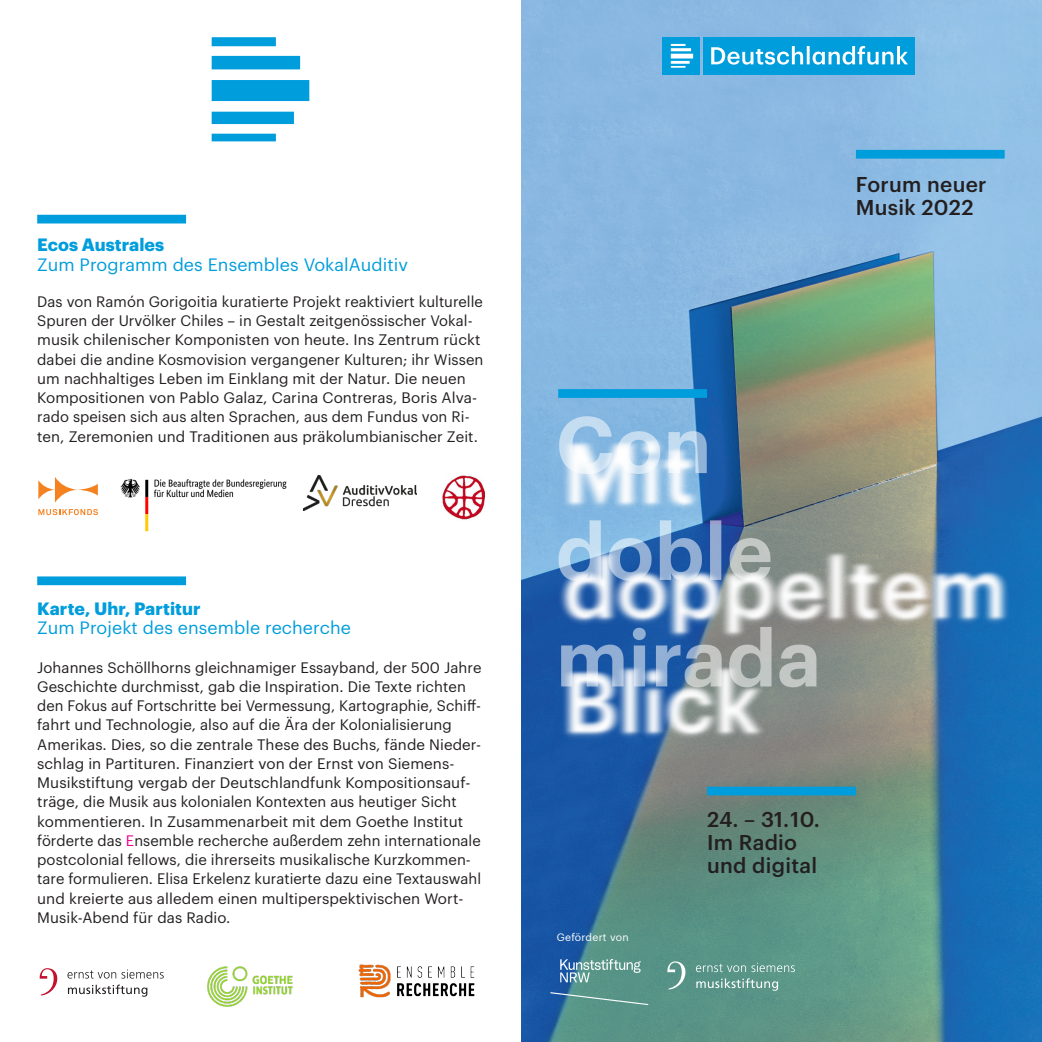
<style>
.page{position:relative;width:1042px;height:1042px;background:#fff}
.page>*{position:absolute;margin:0;border:0;box-sizing:border-box;transform-origin:0 0}
.t1{font:500 21px/23.1px "Graphik";letter-spacing:.015em;color:#231f20}
.Fließtext_8_5pt{font:17.5px/19.2px "Graphik";letter-spacing:.005em;color:#009ddc}
.Fließtext_8_5pt-2{font:700 17.5px "Graphik";letter-spacing:.005em;color:#009ddc}
.t2{font:14.88px/19.2px "Graphik";letter-spacing:.005em;color:#231f20}
.t3{font:10.5px "Graphik";letter-spacing:.025em;color:#fff}
.s1{font-weight:700}
.s2{color:#ed028c}
</style>
<div class="page">
<img style="left:521px;top:0;width:521px;height:1042px">
<div style="left:856px;top:150px;width:148px;height:9px;background:#009ddc"></div>
<div style="left:707px;top:787px;width:149px;height:8px;background:#009ddc"></div>
<svg style="left:212px;top:37px;width:97px;height:104px"></svg>
<img style="left:546px;top:363px;width:464px;height:31px">
<img style="left:521px;top:394px;width:521px;height:358px">
<svg style="left:550px;top:992px;width:98px;height:13px"></svg>
<svg style="left:560px;top:959px;width:81px;height:23px;background:#72a2a4"></svg>
<svg style="left:667px;top:961px;width:18px;height:28px"></svg>
<svg style="left:696px;top:963px;width:99px;height:9px"></svg>
<svg style="left:696px;top:978px;width:82px;height:13px"></svg>
<div style="left:37px;top:576px;width:149px;height:9px;background:#009ddc"></div>
<div style="left:37px;top:215px;width:149px;height:8px;background:#009ddc"></div>
<img style="left:120px;top:479px;width:184px;height:53px">
<svg style="left:40px;top:968px;width:17px;height:27px"></svg>
<svg style="left:67px;top:969px;width:97px;height:9px"></svg>
<svg style="left:68px;top:984px;width:79px;height:12px"></svg>
<svg style="left:38px;top:477px;width:60px;height:25px"></svg>
<svg style="left:38px;top:509px;width:60px;height:6px"></svg>
<img style="left:304px;top:475px;width:113px;height:36px">
<img style="left:442px;top:475px;width:44px;height:45px">
<img style="left:358px;top:964px;width:117px;height:34px">
<img style="left:207px;top:966px;width:86px;height:41px">
<div style="left:662px;top:37px;width:38px;height:37px;background:#009ddc"></div>
<div style="left:703px;top:37px;width:211px;height:37px;background:#009ddc"></div>
<hr style="left:671px;top:54px;width:22px;height:4px;background:#fff">
<hr style="left:671px;top:48px;width:20px;height:3px;background:#fff">
<svg style="left:671px;top:44px;width:14px;height:2px"></svg>
<hr style="left:671px;top:61px;width:18px;height:3px;background:#fff">
<svg style="left:671px;top:66px;width:14px;height:2px"></svg>
<svg style="left:711px;top:46px;width:197px;height:19px"></svg>
<p class="Fließtext_8_5pt-2" style="left:37px;top:232px;width:129px">Ecos Australes</p>
<p class="Fließtext_8_5pt" style="left:37px;top:253px;width:372px">Zum Programm des Ensembles VokalAuditiv</p>
<p class="t2" style="left:37px;top:290px;width:448px">Das von Ramón Gorigoitia kuratierte Projekt reaktiviert kulturelle Spuren der Urvölker Chiles – in Gestalt zeitgenössischer Vokal&shy;musik chilenischer Komponisten von heute. Ins Zentrum rückt dabei die andine Kosmovision vergangener Kulturen; ihr Wissen um nachhaltiges Leben im Einklang mit der Natur. Die neuen Kompositionen von Pablo Galaz, Carina Contreras, Boris Alva&shy;rado speisen sich aus alten Sprachen, aus dem Fundus von Ri&shy;ten, Zeremonien und Traditionen aus präkolumbianischer Zeit.</p>
<p class="Fließtext_8_5pt" style="left:37px;top:598px;width:315px"><span class="s1">Karte, Uhr, Partitur<br></span>Zum Projekt des ensemble recherche</p>
<p class="t2" style="left:37px;top:656px;width:446px">Johannes Schöllhorns gleichnamiger Essayband, der 500 Jahre Geschichte durchmisst, gab die Inspiration. Die Texte richten den Fokus auf Fortschritte bei Vermessung, Kartographie, Schiff&shy;fahrt und Technologie, also auf die Ära der Kolonialisierung Amerikas. Dies, so die zentrale These des Buchs, fände Nieder&shy;schlag in Partituren. Finanziert von der Ernst von Siemens-Musikstiftung vergab der Deutschlandfunk Kompositionsauf&shy;träge, die Musik aus kolonialen Kontexten aus heutiger Sicht kommentieren. In Zusammenarbeit mit dem Goethe Institut förderte das <span class="s2">E</span>nsemble recherche außerdem zehn internationale postcolonial fellows, die ihrerseits musikalische Kurzkommen&shy;tare formulieren. Elisa Erkelenz kuratierte dazu eine Textauswahl und kreierte aus alledem einen multiperspektivischen Wort-Musik-Abend für das Radio.</p>
<p class="t3" style="left:557px;top:929px;width:73px">Gefördert von</p>
<p class="t1" style="left:856px;top:171px;width:132px">Forum neuer<br>Musik 2022</p>
<p class="t1" style="left:707px;top:805px;width:114px">24. – 31.10.<br>Im Radio und digital</p>
</div>
